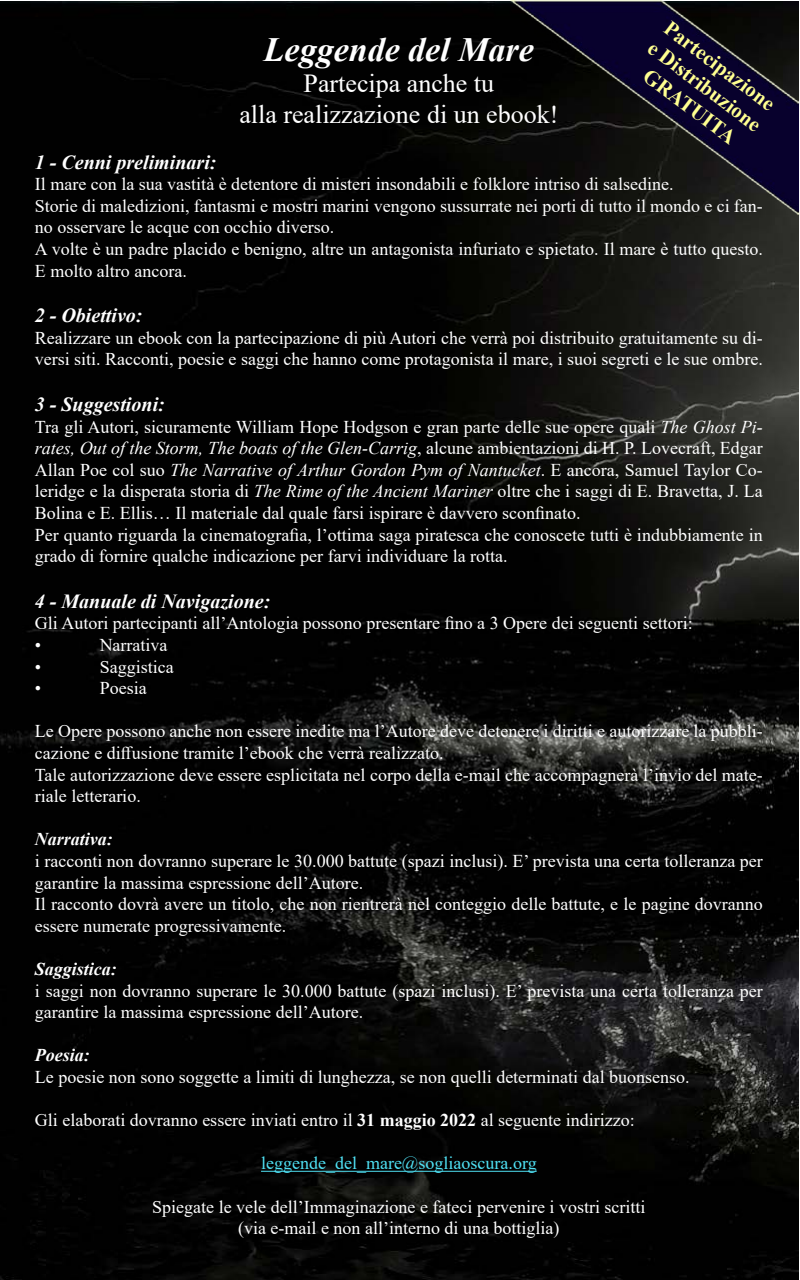
<style>
.page{position:relative;width:800px;height:1280px;background:#fff}
.page>*{position:absolute;margin:0;border:0;box-sizing:border-box;transform-origin:0 0}
.t1{font:italic 700 34px "Times New Roman";color:#fff}
.t2{font:26px/31.2px "Times New Roman";color:#fff;text-align:center}
.t3{font:700 21px/25.2px "Times New Roman";color:#ffff90;text-align:center}
.t4{font:italic 700 20px "Times New Roman";color:#fff}
.t5{font:18px/21.6px "Times New Roman";color:#fff}
.t6{font:18px "Times New Roman";color:#4fe0f3}
.t7{font:italic 700 18px "Times New Roman";color:#fff}
.s1{font-style:italic}
.s2{font-weight:700}
</style>
<div class="page">
<img style="left:0;top:2px;width:799px;height:1278px">
<hr style="left:261px;top:1171px;width:276px;height:1px;background:#4fe0f3">
<img style="left:511px;top:1px;width:288px;height:214px">
<h1 class="t1" style="left:264px;top:25px;width:272px">Leggende del Mare</h1>
<h2 class="t2" style="left:239px;top:67px;width:321px">Partecipa anche tu<br>alla realizzazione di un ebook!</h2>
<p class="t3" style="left:673px;top:14px;width:137px;rotate:37deg">Partecipazione e Distribuzione<br>GRATUITA</p>
<p class="t4" style="left:35px;top:148px;width:183px">1 - Cenni preliminari:</p>
<p class="t5" style="left:35px;top:173px;width:730px">Il mare con la sua vastità è detentore di misteri insondabili e folklore intriso di salsedine.<br>Storie di maledizioni, fantasmi e mostri marini vengono sussurrate nei porti di tutto il mondo e ci fan&shy;no osservare le acque con occhio diverso.<br>A volte è un padre placido e benigno, altre un antagonista infuriato e spietato. Il mare è tutto questo.<br>E molto altro ancora.</p>
<p class="t4" style="left:35px;top:301px;width:109px">2 - Obiettivo:</p>
<p class="t5" style="left:35px;top:326px;width:730px">Realizzare un ebook con la partecipazione di più Autori che verrà poi distribuito gratuitamente su di&shy;versi siti. Racconti, poesie e saggi che hanno come protagonista il mare, i suoi segreti e le sue ombre.</p>
<p class="t4" style="left:35px;top:390px;width:132px">3 - Suggestioni:</p>
<p class="t5" style="left:35px;top:415px;width:730px">Tra gli Autori, sicuramente William Hope Hodgson e gran parte delle sue opere quali <span class="s1">The Ghost Pi&shy;rates, Out of the Storm, The boats of the Glen-Carrig</span>, alcune ambientazioni di H. P. Lovecraft, Edgar Allan Poe col suo <span class="s1">The Narrative of Arthur Gordon Pym of Nantucket</span>. E ancora, Samuel Taylor Co&shy;leridge e la disperata storia di <span class="s1">The Rime of the Ancient Mariner</span> oltre che i saggi di E. Bravetta, J. La Bolina e E. Ellis… Il materiale dal quale farsi ispirare è davvero sconfinato.<br>Per quanto riguarda la cinematografia, l’ottima saga piratesca che conoscete tutti è indubbiamente in grado di fornire qualche indicazione per farvi individuare la rotta.</p>
<p class="t4" style="left:35px;top:587px;width:237px">4 - Manuale di Navigazione:</p>
<p class="t5" style="left:35px;top:612px;width:659px">Gli Autori partecipanti all’Antologia possono presentare fino a 3 Opere dei seguenti settori: •</p>
<p class="t5" style="left:100px;top:634px;width:69px">Narrativa</p>
<p class="t5" style="left:35px;top:655px;width:8px">•</p>
<p class="t5" style="left:100px;top:655px;width:75px">Saggistica</p>
<p class="t5" style="left:35px;top:677px;width:8px">•</p>
<p class="t5" style="left:100px;top:677px;width:48px">Poesia</p>
<p class="t5" style="left:35px;top:720px;width:730px">Le Opere possono anche non essere inedite ma l’Autore deve detenere i diritti e autorizzare la pubbli&shy;cazione e diffusione tramite l’ebook che verrà realizzato.<br>Tale autorizzazione deve essere esplicitata nel corpo della e-mail che accompagnerà l’invio del mate&shy;riale letterario.</p>
<p class="t7" style="left:35px;top:827px;width:79px">Narrativa:</p>
<p class="t5" style="left:35px;top:850px;width:730px">i racconti non dovranno superare le 30.000 battute (spazi inclusi). E’ prevista una certa tolleranza per garantire la massima espressione dell’Autore.<br>Il racconto dovrà avere un titolo, che non rientrerà nel conteggio delle battute, e le pagine dovranno essere numerate progressivamente.</p>
<p class="t7" style="left:35px;top:956px;width:84px">Saggistica:</p>
<p class="t5" style="left:35px;top:979px;width:730px">i saggi non dovranno superare le 30.000 battute (spazi inclusi). E’ prevista una certa tolleranza per garantire la massima espressione dell’Autore.</p>
<p class="t7" style="left:35px;top:1043px;width:56px">Poesia:</p>
<p class="t5" style="left:35px;top:1066px;width:656px">Le poesie non sono soggette a limiti di lunghezza, se non quelli determinati dal buonsenso.</p>
<p class="t5" style="left:35px;top:1109px;width:601px">Gli elaborati dovranno essere inviati entro il <span class="s2">31 maggio 2022</span> al seguente indirizzo:</p>
<p class="t6" style="left:261px;top:1151px;width:277px">leggende_del_mare@sogliaoscura.org</p>
<p class="t5" style="left:152px;top:1195px;width:495px;text-align:center">Spiegate le vele dell’Immaginazione e fateci pervenire i vostri scritti (via e-mail e non all’interno di una bottiglia)</p>
</div>
